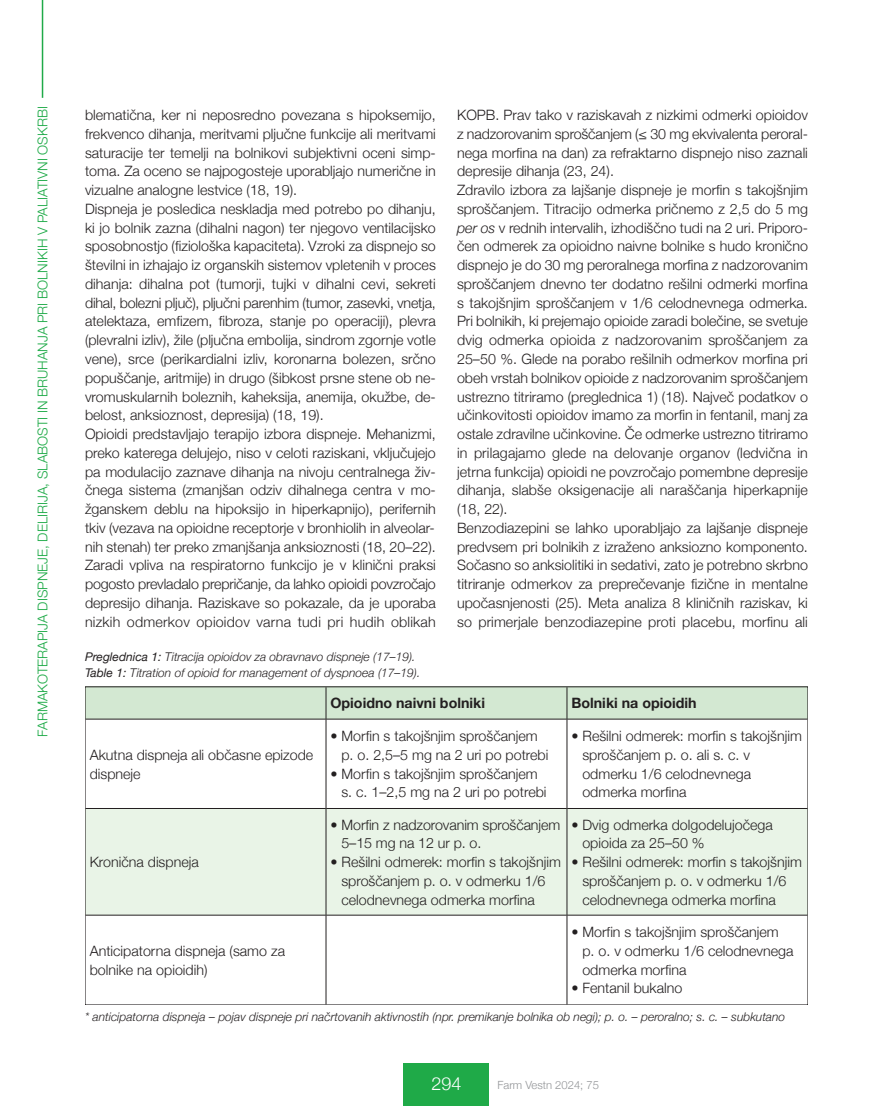
<style>
.page{position:relative;width:893px;height:1106px;background:#fff}
.page>*{position:absolute;margin:0;border:0;box-sizing:border-box;transform-origin:0 0}
.t1{font:300 18px "Helvetica Neue";color:#fff}
.t2{font:300 14.25px/18.8px "Helvetica Neue";color:#231f20}
.t3{font:700 14.25px "Helvetica Neue";color:#231f20}
.t4{font:300 13.5px "Helvetica Neue";color:#1faa48}
.t5{font:italic 300 12px "Helvetica Neue";color:#231f20}
.t6{font:300 11.25px "Helvetica Neue";color:#939598}
.s1{font-weight:400}
.s2{font-style:italic}
</style>
<div class="page">
<div style="left:404px;top:1063px;width:85px;height:43px;background:#1faa48"></div>
<hr style="left:42px;top:0;width:1px;height:98px;background:#1faa48">
<div style="left:85px;top:687px;width:241px;height:32px;background:#d3e8d2"></div>
<div style="left:326px;top:687px;width:241px;height:32px;background:#d3e8d2"></div>
<div style="left:567px;top:687px;width:241px;height:32px;background:#d3e8d2"></div>
<div style="left:85px;top:808px;width:241px;height:107px;background:#e9f4e7"></div>
<div style="left:326px;top:808px;width:241px;height:107px;background:#e9f4e7"></div>
<div style="left:567px;top:808px;width:241px;height:107px;background:#e9f4e7"></div>
<hr style="left:326px;top:687px;width:1px;height:317px;background:#231f20">
<hr style="left:567px;top:687px;width:1px;height:317px;background:#231f20">
<hr style="left:85px;top:719px;width:241px;height:1px;background:#231f20">
<hr style="left:326px;top:719px;width:241px;height:1px;background:#231f20">
<hr style="left:567px;top:719px;width:240px;height:1px;background:#231f20">
<hr style="left:85px;top:808px;width:241px;height:1px;background:#231f20">
<hr style="left:326px;top:808px;width:241px;height:1px;background:#231f20">
<hr style="left:567px;top:808px;width:240px;height:1px;background:#231f20">
<hr style="left:85px;top:915px;width:241px;height:1px;background:#231f20">
<hr style="left:326px;top:915px;width:241px;height:1px;background:#231f20">
<hr style="left:567px;top:915px;width:240px;height:1px;background:#231f20">
<p class="t4" style="left:35px;top:736px;width:631px;rotate:-90deg">FARMAKOTERAPIJA DISPNEJE, DELIRIJA, SLABOSTI IN BRUHANJA PRI BOLNIKIH V PALIATIVNI OSKRBI</p>
<p class="t2" style="left:85px;top:105px;width:352px;text-align:justify">blematična, ker ni neposredno povezana s hipoksemijo, frekvenco dihanja, meritvami pljučne funkcije ali meritvami saturacije ter temelji na bolnikovi subjektivni oceni simp&shy;toma. Za oceno se najpogosteje uporabljajo numerične in vizualne analogne lestvice (18, 19).</p>
<p class="t2" style="left:85px;top:199px;width:352px;text-align:justify">Dispneja je posledica neskladja med potrebo po dihanju, ki jo bolnik zazna (dihalni nagon) ter njegovo ventilacijsko sposobnostjo (fiziološka kapaciteta). Vzroki za dispnejo so številni in izhajajo iz organskih sistemov vpletenih v proces dihanja: dihalna pot (tumorji, tujki v dihalni cevi, sekreti dihal, bolezni pljuč), pljučni parenhim (tumor, zasevki, vnetja, atelektaza, emfizem, fibroza, stanje po operaciji), plevra (plevralni izliv), žile (pljučna embolija, sindrom zgornje votle vene), srce (perikardialni izliv, koronarna bolezen, srčno popuščanje, aritmije) in drugo (šibkost prsne stene ob ne&shy;vromuskularnih boleznih, kaheksija, anemija, okužbe, de&shy;belost, anksioznost, depresija) (18, 19).</p>
<p class="t2" style="left:85px;top:424px;width:352px;text-align:justify">Opioidi predstavljajo terapijo izbora dispneje. Mehanizmi, preko katerega delujejo, niso v celoti raziskani, vključujejo pa modulacijo zaznave dihanja na nivoju centralnega živ&shy;čnega sistema (zmanjšan odziv dihalnega centra v mo&shy;žganskem deblu na hipoksijo in hiperkapnijo), perifernih tkiv (vezava na opioidne receptorje v bronhiolih in alveolar&shy;nih stenah) ter preko zmanjšanja anksioznosti (18, 20–22).<br>Zaradi vpliva na respiratorno funkcijo je v klinični praksi pogosto prevladalo prepričanje, da lahko opioidi povzročajo depresijo dihanja. Raziskave so pokazale, da je uporaba nizkih odmerkov opioidov varna tudi pri hudih oblikah</p>
<p class="t5" style="left:85px;top:649px;width:332px"><span class="s1">Preglednica 1:</span> Titracija opioidov za obravnavo dispneje (17–19).</p>
<p class="t5" style="left:85px;top:666px;width:337px"><span class="s1">Table 1:</span> Titration of opioid for management of dyspnoea (17–19).</p>
<p class="t2" style="left:457px;top:105px;width:352px;text-align:justify">KOPB. Prav tako v raziskavah z nizkimi odmerki opioidov z nadzorovanim sproščanjem (≤ 30 mg ekvivalenta peroral - nega morfina na dan) za refraktarno dispnejo niso zaznali depresije dihanja (23, 24).</p>
<p class="t2" style="left:457px;top:180px;width:352px;text-align:justify">Zdravilo izbora za lajšanje dispneje je morfin s takojšnjim sproščanjem. Titracijo odmerka pričnemo z 2,5 do 5 mg <span class="s2">per os</span> v rednih intervalih, izhodiščno tudi na 2 uri. Priporo&shy;čen odmerek za opioidno naivne bolnike s hudo kronično dispnejo je do 30 mg peroralnega morfina z nadzorovanim sproščanjem dnevno ter dodatno rešilni odmerki morfina s takojšnjim sproščanjem v 1/6 celodnevnega odmerka.<br>Pri bolnikih, ki prejemajo opioide zaradi bolečine, se svetuje dvig odmerka opioida z nadzorovanim sproščanjem za 25‒50 %. glede na porabo rešilnih odmerkov morfina pri obeh vrstah bolnikov opioide z nadzorovanim sproščanjem ustrezno titriramo (preglednica 1) (18). Največ podatkov o učinkovitosti opioidov imamo za morfin in fentanil, manj za ostale zdravilne učinkovine. Če odmerke ustrezno titriramo in prilagajamo glede na delovanje organov (ledvična in jetrna funkcija) opioidi ne povzročajo pomembne depresije dihanja, slabše oksigenacije ali naraščanja hiperkapnije (18, 22).</p>
<p class="t2" style="left:457px;top:518px;width:352px;text-align:justify">Benzodiazepini se lahko uporabljajo za lajšanje dispneje predvsem pri bolnikih z izraženo anksiozno komponento.<br>Sočasno so anksiolitiki in sedativi, zato je potrebno skrbno titriranje odmerkov za preprečevanje fizične in mentalne upočasnjenosti (25). Meta analiza 8 kliničnih raziskav, ki so primerjale benzodiazepine proti placebu, morfinu ali</p>
<p class="t2" style="left:90px;top:745px;width:225px">Akutna dispneja ali občasne epizode dispneje</p>
<p class="t2" style="left:90px;top:852px;width:111px">Kronična dispneja</p>
<p class="t2" style="left:90px;top:941px;width:197px">Anticipatorna dispneja (samo za bolnike na opioidih)</p>
<p class="t3" style="left:330px;top:694px;width:156px">Opioidno naivni bolniki</p>
<p class="t3" style="left:571px;top:694px;width:127px">Bolniki na opioidih</p>
<p class="t2" style="left:341px;top:726px;width:208px;text-indent:-11px">• Morfin s takojšnjim sproščanjem p. o. 2,5‒5 mg na 2 uri po potrebi</p>
<p class="t2" style="left:341px;top:763px;width:207px;text-indent:-11px">• Morfin s takojšnjim sproščanjem s. c. 1‒2,5 mg na 2 uri po potrebi</p>
<p class="t2" style="left:341px;top:815px;width:220px;text-indent:-11px">• Morfin z nadzorovanim sproščanjem<br>5‒15 mg na 12 ur p. o.</p>
<p class="t2" style="left:341px;top:852px;width:221px;text-indent:-11px">• Rešilni odmerek: morfin s takojšnjim sproščanjem p. o. v odmerku 1/6 celodnevnega odmerka morfina</p>
<p class="t2" style="left:582px;top:726px;width:221px;text-indent:-11px">• Rešilni odmerek: morfin s takojšnjim sproščanjem p. o. ali s. c. v odmerku 1/6 celodnevnega odmerka morfina</p>
<p class="t2" style="left:582px;top:815px;width:192px;text-indent:-11px">• Dvig odmerka dolgodelujočega opioida za 25‒50 %</p>
<p class="t2" style="left:582px;top:852px;width:221px;text-indent:-11px">• Rešilni odmerek: morfin s takojšnjim sproščanjem p. o. v odmerku 1/6 celodnevnega odmerka morfina</p>
<p class="t2" style="left:582px;top:922px;width:213px;text-indent:-11px">• Morfin s takojšnjim sproščanjem p. o. v odmerku 1/6 celodnevnega odmerka morfina</p>
<p class="t2" style="left:571px;top:978px;width:112px">• Fentanil bukalno</p>
<p class="t5" style="left:85px;top:1009px;width:702px">* anticipatorna dispneja – pojav dispneje pri načrtovanih aktivnostih (npr. premikanje bolnika ob negi); p. o. – peroralno; s. c. ‒ subkutano</p>
<p class="t1" style="left:431px;top:1072px;width:32px">294</p>
<p class="t6" style="left:497px;top:1078px;width:103px">Farm Vestn 2024; 75</p>
</div>
